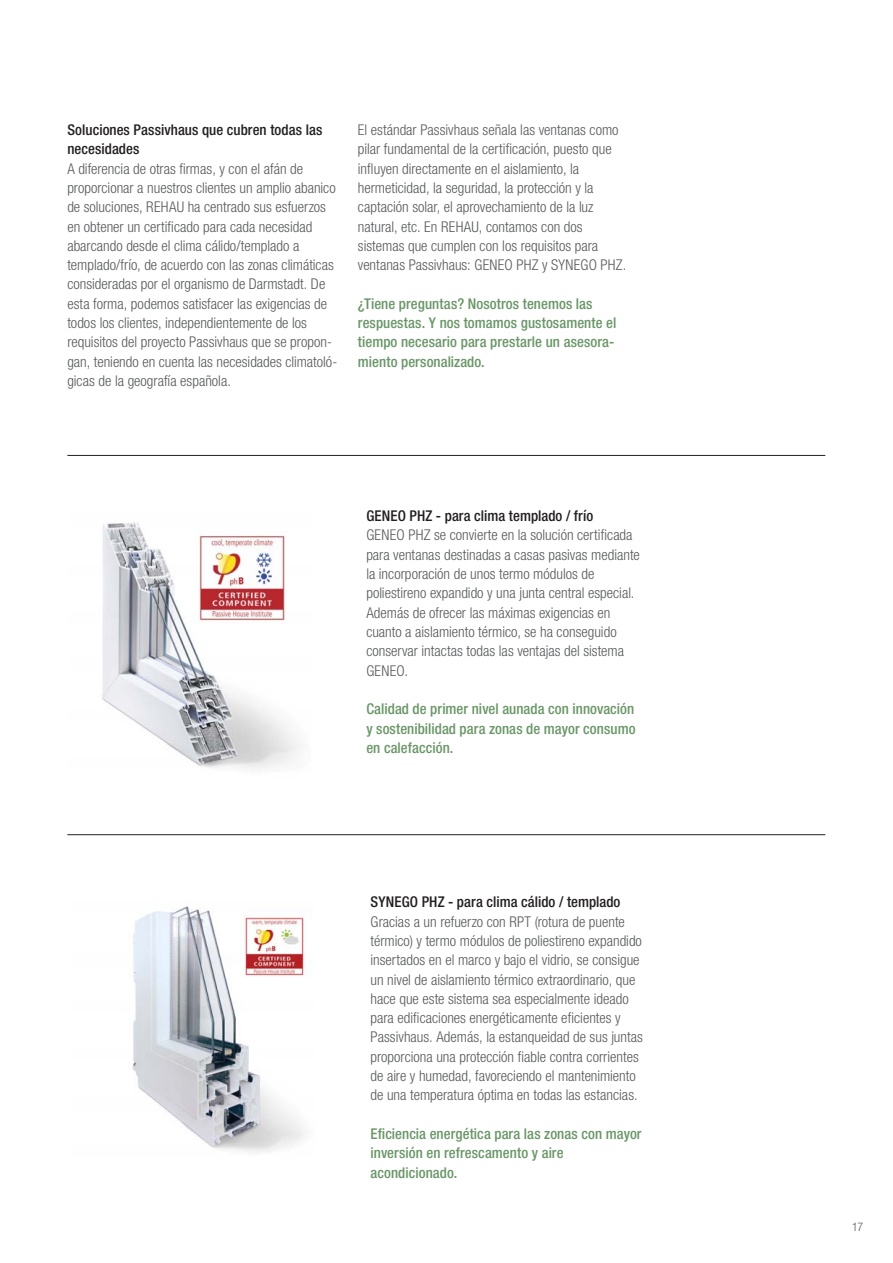
<style>
.page{position:relative;width:893px;height:1263px;background:#fff}
.page>*{position:absolute;margin:0;border:0;box-sizing:border-box;transform-origin:0 0}
.t1{font:300 condensed 14.85px/19.4px "Helvetica Neue LTW1 G";color:#58595b}
.t2{font:500 condensed 14.85px/19.4px "Helvetica Neue LTW1 G";letter-spacing:.005em;color:#699667}
.t3{font:500 condensed 14.85px/19.4px "Helvetica Neue LTW1 G";letter-spacing:.005em;color:#231f20}
.t4{font:300 condensed 11.85px "Helvetica Neue LTW1 G";color:#58595b}
</style>
<div class="page">
<hr style="left:67px;top:455px;width:758px;height:1px;background:#231f20">
<hr style="left:67px;top:834px;width:758px;height:1px;background:#231f20">
<img style="left:102px;top:522px;width:197px;height:247px">
<img style="left:132px;top:906px;width:174px;height:247px">
<p class="t3" style="left:67px;top:121px;width:257px">Soluciones Passivhaus que cubren todas las necesidades</p>
<p class="t1" style="left:67px;top:160px;width:271px">A diferencia de otras firmas, y con el afán de proporcionar a nuestros clientes un amplio abanico de soluciones, REHAU ha centrado sus esfuerzos en obtener un certificado para cada necesidad abarcando desde el clima cálido/templado a templado/frío, de acuerdo con las zonas climáticas consideradas por el organismo de Darmstadt. De esta forma, podemos satisfacer las exigencias de todos los clientes, independientemente de los requisitos del proyecto Passivhaus que se propon&shy;gan, teniendo en cuenta las necesidades climatoló&shy;gicas de la geografía española.</p>
<p class="t1" style="left:358px;top:121px;width:270px">El estándar Passivhaus señala las ventanas como pilar fundamental de la certificación, puesto que influyen directamente en el aislamiento, la hermeticidad, la seguridad, la protección y la captación solar, el aprovechamiento de la luz natural, etc. En REHAU, contamos con dos sistemas que cumplen con los requisitos para ventanas Passivhaus: GENEO PHZ y SYNEGO PHZ.</p>
<p class="t2" style="left:358px;top:295px;width:260px">¿Tiene preguntas? Nosotros tenemos las respuestas. Y nos tomamos gustosamente el tiempo necesario para prestarle un asesora&shy;miento personalizado.</p>
<p class="t3" style="left:366px;top:507px;width:228px">GENEO PHZ - para clima templado / frío</p>
<p class="t1" style="left:366px;top:527px;width:275px">GENEO PHZ se convierte en la solución certificada para ventanas destinadas a casas pasivas mediante la incorporación de unos termo módulos de poliestireno expandido y una junta central especial.<br>Además de ofrecer las máximas exigencias en cuanto a aislamiento térmico, se ha conseguido conservar intactas todas las ventajas del sistema GENEO.</p>
<p class="t2" style="left:366px;top:700px;width:271px;text-align:justify">Calidad de primer nivel aunada con innovación y sostenibilidad para zonas de mayor consumo en calefacción.</p>
<p class="t3" style="left:370px;top:894px;width:251px">SYNEGO PHZ - para clima cálido / templado</p>
<p class="t1" style="left:370px;top:913px;width:274px">Gracias a un refuerzo con RPT (rotura de puente térmico) y termo módulos de poliestireno expandido insertados en el marco y bajo el vidrio, se consigue un nivel de aislamiento térmico extraordinario, que hace que este sistema sea especialmente ideado para edificaciones energéticamente eficientes y Passivhaus. Además, la estanqueidad de sus juntas proporciona una protección fiable contra corrientes de aire y humedad, favoreciendo el mantenimiento de una temperatura óptima en todas las estancias.</p>
<p class="t2" style="left:370px;top:1125px;width:273px">Eficiencia energética para las zonas con mayor inversión en refrescamento y aire acondicionado.</p>
<p class="t4" style="left:852px;top:1223px;width:12px">17</p>
</div>
